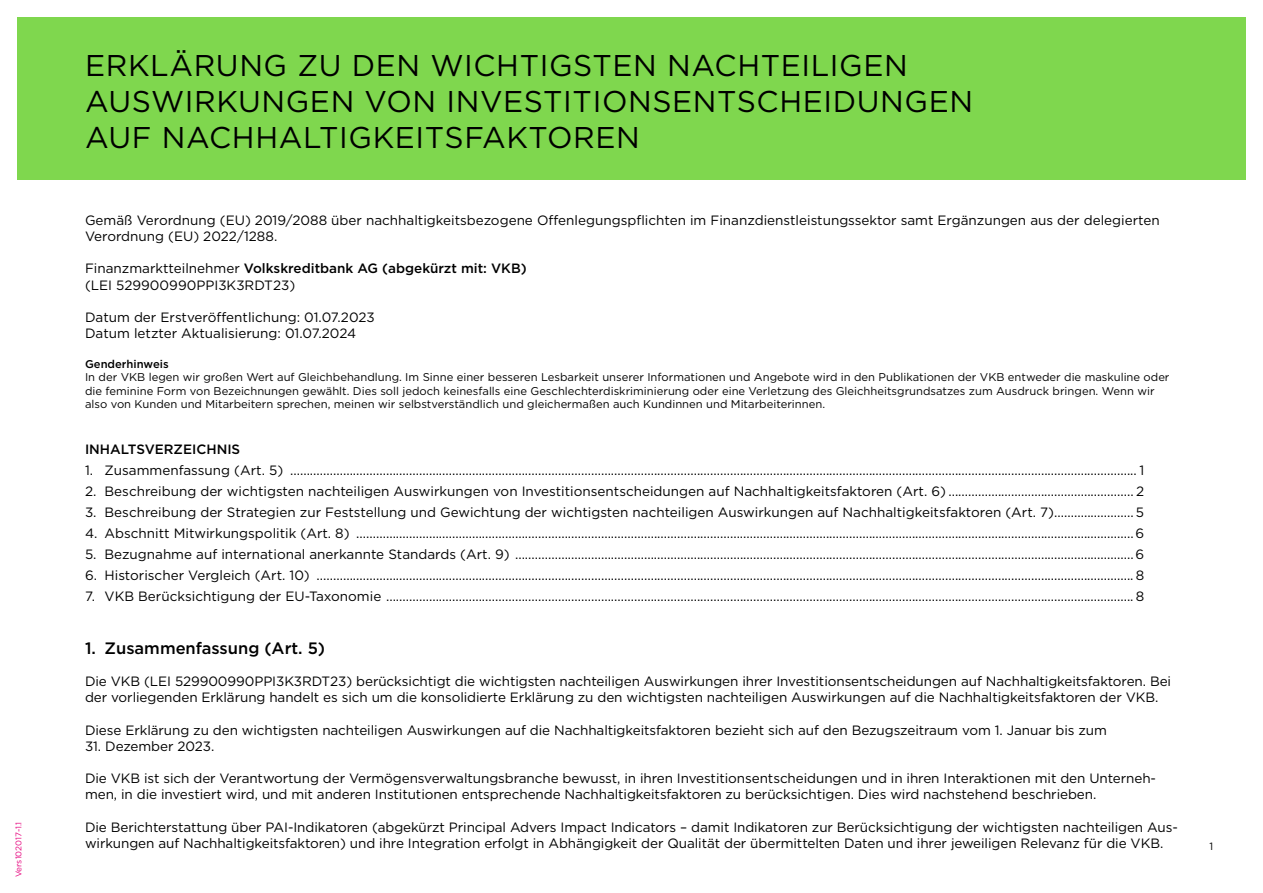
<style>
.page{position:relative;width:1263px;height:893px;background:#fff}
.page>*{position:absolute;margin:0;border:0;box-sizing:border-box;transform-origin:0 0}
.t1{font:30px/36px "Gotham";letter-spacing:.02em;color:#000}
.t2{font:500 16.5px "Gotham";color:#000}
.t3{font:13.5px/16.2px "Gotham";letter-spacing:-.005em;color:#000}
.t4{font:500 13.5px "Gotham";color:#000}
.t5{font:11.25px/13.5px "Gotham";color:#000}
.t6{font:500 11.25px "Gotham";color:#000}
.t7{font:10.5px "Gotham";color:#000}
.t8{font:8.25px "Gotham";color:#e6007d}
.s1{font-weight:500}
</style>
<div class="page">
<div style="left:17px;top:17px;width:1229px;height:162px;background:#7fd74e"></div>
<p class="t8" style="left:13px;top:877px;width:57px;rotate:-90deg">Vers102017-1.1</p>
<h1 class="t1" style="left:85px;top:47px;width:889px">ERKLÄRUNG ZU DEN WICHTIGSTEN NACHTEILIGEN<br>AUSWIRKUNGEN VON INVESTITIONSENTSCHEIDUNGEN<br>AUF NACHHALTIGKEITSFAKTOREN</h1>
<p class="t3" style="left:85px;top:212px;width:1076px">Gemäß Verordnung (EU) 2019/2088 über nachhaltigkeitsbezogene Offenlegungspflichten im Finanzdienstleistungssektor samt Ergänzungen aus der delegierten<br>Verordnung (EU) 2022/1288.</p>
<p class="t3" style="left:85px;top:260px;width:443px">Finanzmarktteilnehmer <span class="s1">Volkskreditbank AG (abgekürzt mit: VKB) </span>(LEI 529900990PPI3K3RDT23)</p>
<p class="t3" style="left:85px;top:309px;width:291px">Datum der Erstveröffentlichung: 01.07.2023<br>Datum letzter Aktualisierung: 01.07.2024</p>
<p class="t6" style="left:85px;top:357px;width:85px">Genderhinweis</p>
<p class="t5" style="left:85px;top:370px;width:1086px">In der VKB legen wir großen Wert auf Gleichbehandlung. Im Sinne einer besseren Lesbarkeit unserer Informationen und Angebote wird in den Publikationen der VKB entweder die maskuline oder die feminine Form von Bezeichnungen gewählt. Dies soll jedoch keinesfalls eine Geschlechterdiskriminierung oder eine Verletzung des Gleichheitsgrundsatzes zum Ausdruck bringen. Wenn wir also von Kunden und Mitarbeitern sprechen, meinen wir selbstverständlich und gleichermaßen auch Kundinnen und Mitarbeiterinnen.</p>
<p class="t4" style="left:85px;top:441px;width:157px">INHALTSVERZEICHNIS</p>
<p class="t3" style="left:85px;top:462px;width:1060px">1. Zusammenfassung (Art. 5) ................................................................................................................................................................................................................................................................ 1</p>
<p class="t3" style="left:85px;top:483px;width:1060px">2. Beschreibung der wichtigsten nachteiligen Auswirkungen von Investitionsentscheidungen auf Nachhaltigkeitsfaktoren (Art. 6) ........................................................ 2</p>
<p class="t3" style="left:85px;top:504px;width:1060px">3. Beschreibung der Strategien zur Feststellung und Gewichtung der wichtigsten nachteiligen Auswirkungen auf Nachhaltigkeitsfaktoren (Art. 7)........................ 5</p>
<p class="t3" style="left:85px;top:525px;width:1060px">4. Abschnitt Mitwirkungspolitik (Art. 8) ...........................................................................................................................................................................................................................................6</p>
<p class="t3" style="left:85px;top:546px;width:1060px">5. Bezugnahme auf international anerkannte Standards (Art. 9) ...........................................................................................................................................................................................6</p>
<p class="t3" style="left:85px;top:567px;width:1060px">6. Historischer Vergleich (Art. 10) .......................................................................................................................................................................................................................................................8</p>
<p class="t3" style="left:85px;top:588px;width:1060px">7. VKB Berücksichtigung der EU-Taxonomie ..................................................................................................................................................................................................................................8</p>
<p class="t2" style="left:85px;top:637px;width:242px">1. Zusammenfassung (Art. 5)</p>
<p class="t3" style="left:85px;top:673px;width:1087px">Die VKB (LEI 529900990PPI3K3RDT23) berücksichtigt die wichtigsten nachteiligen Auswirkungen ihrer Investitionsentscheidungen auf Nachhaltigkeitsfaktoren. Bei der vorliegenden Erklärung handelt es sich um die konsolidierte Erklärung zu den wichtigsten nachteiligen Auswirkungen auf die Nachhaltigkeitsfaktoren der VKB.</p>
<p class="t3" style="left:85px;top:721px;width:1023px">Diese Erklärung zu den wichtigsten nachteiligen Auswirkungen auf die Nachhaltigkeitsfaktoren bezieht sich auf den Bezugszeitraum vom 1. Januar bis zum</p>
<p class="t3" style="left:85px;top:738px;width:131px">31. Dezember 2023.</p>
<p class="t3" style="left:85px;top:770px;width:1072px">Die VKB ist sich der Verantwortung der Vermögensverwaltungsbranche bewusst, in ihren Investitionsentscheidungen und in ihren Interaktionen mit den Unterneh&shy;men, in die investiert wird, und mit anderen Institutionen entsprechende Nachhaltigkeitsfaktoren zu berücksichtigen. Dies wird nachstehend beschrieben.</p>
<p class="t3" style="left:85px;top:819px;width:1094px">Die Berichterstattung über PAI-Indikatoren (abgekürzt Principal Advers Impact Indicators – damit Indikatoren zur Berücksichtigung der wichtigsten nachteiligen Aus&shy;wirkungen auf Nachhaltigkeitsfaktoren) und ihre Integration erfolgt in Abhängigkeit der Qualität der übermittelten Daten und ihrer jeweiligen Relevanz für die VKB.</p>
<p class="t7" style="left:1209px;top:840px;width:5px">1</p>
</div>
